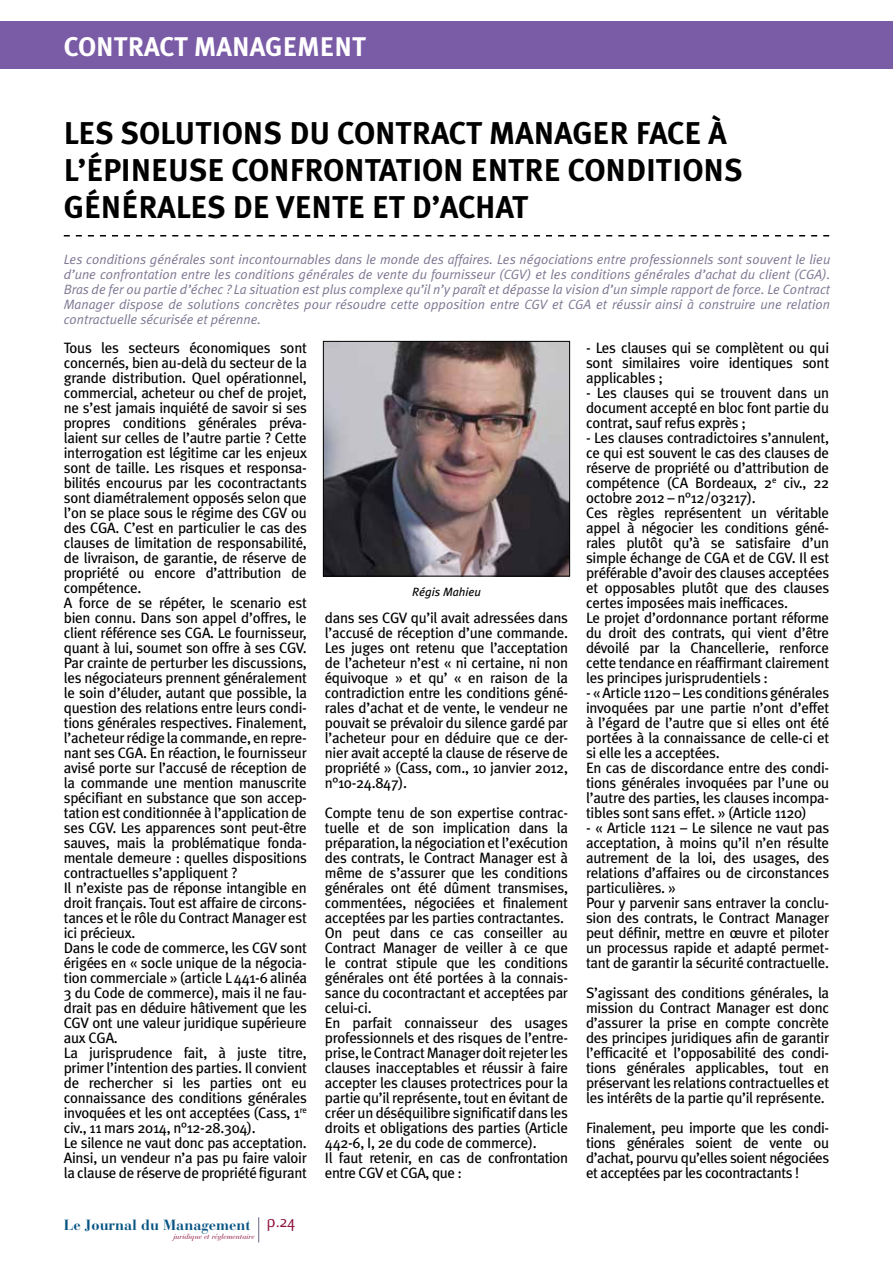
<style>
.page{position:relative;width:893px;height:1263px;background:#fff}
.page>*{position:absolute;margin:0;border:0;box-sizing:border-box;transform-origin:0 0}
.t1{font:700 31.5px "Meta Plus";letter-spacing:.065em;color:#000}
.t2{font:700 27px "Meta Plus";letter-spacing:.055em;color:#fff}
.t3{font:18px "Flux";color:#8f133d}
.t4{font:15px/15px "Meta Plus";letter-spacing:-.02em;color:#000}
.t5{font:700 14.7px "Bauer Bodoni";color:#075484}
.t6{font:italic 13.5px/15px "Meta Plus Normal";color:#7e7692;text-align:justify}
.t7{font:italic 12px "Meta Plus";color:#000}
.t8{font:italic 7.35px "Bauer Bodoni";color:#8f133d}
</style>
<div class="page">
<svg style="left:258px;top:1217px;width:1px;height:25px"></svg>
<div style="left:0;top:21px;width:893px;height:48px;background:#795ba6"></div>
<svg style="left:64px;top:235px;width:765px;height:1px"></svg>
<img style="left:325px;top:343px;width:243px;height:231px">
<div style="left:323px;top:341px;width:247px;height:235px;border:1px solid #000"></div>
<h2 class="t2" style="left:64px;top:31px;width:220px">CONTRACT MANAGEMENT</h2>
<h1 class="t1" style="left:64px;top:114px;width:528px">LES SOLUTI ONS DU CONTRACT MANAGER</h1>
<h1 class="t1" style="left:636px;top:114px;width:92px">FACE À</h1>
<h1 class="t1" style="left:64px;top:152px;width:426px">L’ÉPINEUSE CONFRONTATION ENTRE</h1>
<h1 class="t1" style="left:568px;top:152px;width:54px">CONDITI</h1>
<h1 class="t1" style="left:682px;top:152px;width:62px">ONS</h1>
<h1 class="t1" style="left:64px;top:189px;width:231px">GÉNÉRALES DE VENTE</h1>
<h1 class="t1" style="left:372px;top:189px;width:152px">ET D’ACHAT</h1>
<p class="t6" style="left:64px;top:252px;width:768px">Les conditions générales sont incontournables dans le monde des affaires. Les négociations entre professionnels sont souvent le lieu d’une confrontation entre les conditions générales de vente du fournisseur (CGV) et les conditions générales d’achat du client (CGA).<br>Bras de fer ou partie d’échec ? La situation est plus complexe qu’il n’y paraît et dépasse la vision d’un simple rapport de force. Le Contract Manager dispose de solutions concrètes pour résoudre cette opposition entre CGV et CGA et réussir ainsi à construire une relation contractuelle sécurisée et pérenne.</p>
<p class="t4" style="left:64px;top:340px;width:245px">Tous les secteurs économiques sont concernés, bien au-delà du secteur de la grande distribution. Quel opérationnel, commercial, acheteur ou chef de projet, ne s’est jamais inquiété de savoir si ses propres conditions générales préva&shy;laient sur celles de l’autre partie ? Cette interrogation est légitime car les enjeux sont de taille. Les risques et responsa&shy;bilités encourus par les cocontractants sont diamétralement opposés selon que l’on se place sous le régime des CGV ou des CGA. C’est en particulier le cas des clauses de limitation de responsabilité, de livraison, de garantie, de réserve de propriété ou encore d’attribution de compétence.<br>A force de se répéter, le scenario est bien connu. Dans son appel d’offres, le client référence ses CGA. Le fournisseur, quant à lui, soumet son offre à ses CGV.<br>Par crainte de perturber les discussions, les négociateurs prennent généralement le soin d’éluder, autant que possible, la question des relations entre leurs condi&shy;tions générales respectives. Finalement, l’acheteur rédige la commande, en repre&shy;nant ses CGA. En réaction, le fournisseur avisé porte sur l’accusé de réception de la commande une mention manuscrite spécifiant en substance que son accep&shy;tation est conditionnée à l’application de ses CGV. Les apparences sont peut-être sauves, mais la problématique fonda&shy;mentale demeure : quelles dispositions contractuelles s’appliquent ?<br>Il n’existe pas de réponse intangible en droit français. Tout est affaire de circons&shy;tances et le rôle du Contract Manager est ici précieux.<br>Dans le code de commerce, les CGV sont érigées en « socle unique de la négocia&shy;tion commerciale » (article L 441-6 alinéa 3 du Code de commerce), mais il ne fau&shy;drait pas en déduire hâtivement que les CGV ont une valeur juridique supérieure aux CGA.<br>La jurisprudence fait, à juste titre, primer l’intention des parties. Il convient de rechercher si les parties ont eu connaissance des conditions générales invoquées et les ont acceptées (Cass, 1<sup>re </sup>civ., 11 mars 2014, n°12-28.304).<br>Le silence ne vaut donc pas acceptation.<br>Ainsi, un vendeur n’a pas pu faire valoir la clause de réserve de propriété figurant</p>
<p class="t5" style="left:64px;top:1216px;width:188px">Le Journal du Management</p>
<p class="t8" style="left:173px;top:1231px;width:83px">juridique et réglementaire</p>
<p class="t3" style="left:267px;top:1211px;width:30px">p.24</p>
<p class="t7" style="left:412px;top:585px;width:70px">Régis Mahieu</p>
<p class="t4" style="left:325px;top:610px;width:245px;text-align:justify">dans ses CGV qu’il avait adressées dans l’accusé de réception d’une commande.<br>Les juges ont retenu que l’acceptation de l’acheteur n’est « ni certaine, ni non équivoque » et qu’ « en raison de la contradiction entre les conditions géné&shy;rales d’achat et de vente, le vendeur ne pouvait se prévaloir du silence gardé par l’acheteur pour en déduire que ce der&shy;nier avait accepté la clause de réserve de propriété » (Cass, com., 10 janvier 2012, n°10-24.847).</p>
<p class="t4" style="left:325px;top:805px;width:245px">Compte tenu de son expertise contrac&shy;tuelle et de son implication dans la préparation, la négociation et l’exécution des contrats, le Contract Manager est à même de s’assurer que les conditions générales ont été dûment transmises, commentées, négociées et finalement acceptées par les parties contractantes.<br>On peut dans ce cas conseiller au Contract Manager de veiller à ce que le contrat stipule que les conditions générales ont été portées à la connais&shy;sance du cocontractant et acceptées par celui-ci.<br>En parfait connaisseur des usages professionnels et des risques de l’entre&shy;prise, le Contract Manager doit rejeter les clauses inacceptables et réussir à faire accepter les clauses protectrices pour la partie qu’il représente, tout en évitant de créer un déséquilibre significatif dans les droits et obligations des parties (Article 442-6, I, 2e du code de commerce).<br>Il faut retenir, en cas de confrontation entre CGV et CGA, que :</p>
<p class="t4" style="left:586px;top:340px;width:245px;text-align:justify">- Les clauses qui se complètent ou qui sont similaires voire identiques sont applicables ;</p>
<p class="t4" style="left:586px;top:385px;width:245px;text-align:justify">- Les clauses qui se trouvent dans un document accepté en bloc font partie du contrat, sauf refus exprès ;</p>
<p class="t4" style="left:586px;top:430px;width:245px">- Les clauses contradictoires s’annulent, ce qui est souvent le cas des clauses de réserve de propriété ou d’attribution de compétence (CA Bordeaux, 2<sup>e</sup> civ., 22 octobre 2012 – n°12/03217).<br>Ces règles représentent un véritable appel à négocier les conditions géné&shy;rales plutôt qu’à se satisfaire d’un simple échange de CGA et de CGV. Il est préférable d’avoir des clauses acceptées et opposables plutôt que des clauses certes imposées mais inefficaces.<br>Le projet d’ordonnance portant réforme du droit des contrats, qui vient d’être dévoilé par la Chancellerie, renforce cette tendance en réaffirmant clairement les principes jurisprudentiels :</p>
<p class="t4" style="left:586px;top:685px;width:245px">- « Article 1120 – Les conditions générales invoquées par une partie n’ont d’effet à l’égard de l’autre que si elles ont été portées à la connaissance de celle-ci et si elle les a acceptées.<br>En cas de discordance entre des condi&shy;tions générales invoquées par l’une ou l’autre des parties, les clauses incompa&shy;tibles sont sans effet. » (Article 1120)</p>
<p class="t4" style="left:586px;top:820px;width:245px">- « Article 1121 – Le silence ne vaut pas acceptation, à moins qu’il n’en résulte autrement de la loi, des usages, des relations d’affaires ou de circonstances particulières. »<br>Pour y parvenir sans entraver la conclu&shy;sion des contrats, le Contract Manager peut définir, mettre en œuvre et piloter un processus rapide et adapté permet&shy;tant de garantir la sécurité contractuelle.</p>
<p class="t4" style="left:586px;top:985px;width:245px;text-align:justify">S’agissant des conditions générales, la mission du Contract Manager est donc d’assurer la prise en compte concrète des principes juridiques afin de garantir l’efficacité et l’opposabilité des condi&shy;tions générales applicables, tout en préservant les relations contractuelles et les intérêts de la partie qu’il représente.</p>
<p class="t4" style="left:586px;top:1120px;width:245px;text-align:justify">Finalement, peu importe que les condi&shy;tions générales soient de vente ou d’achat, pourvu qu’elles soient négociées et acceptées par les cocontractants !</p>
</div>
